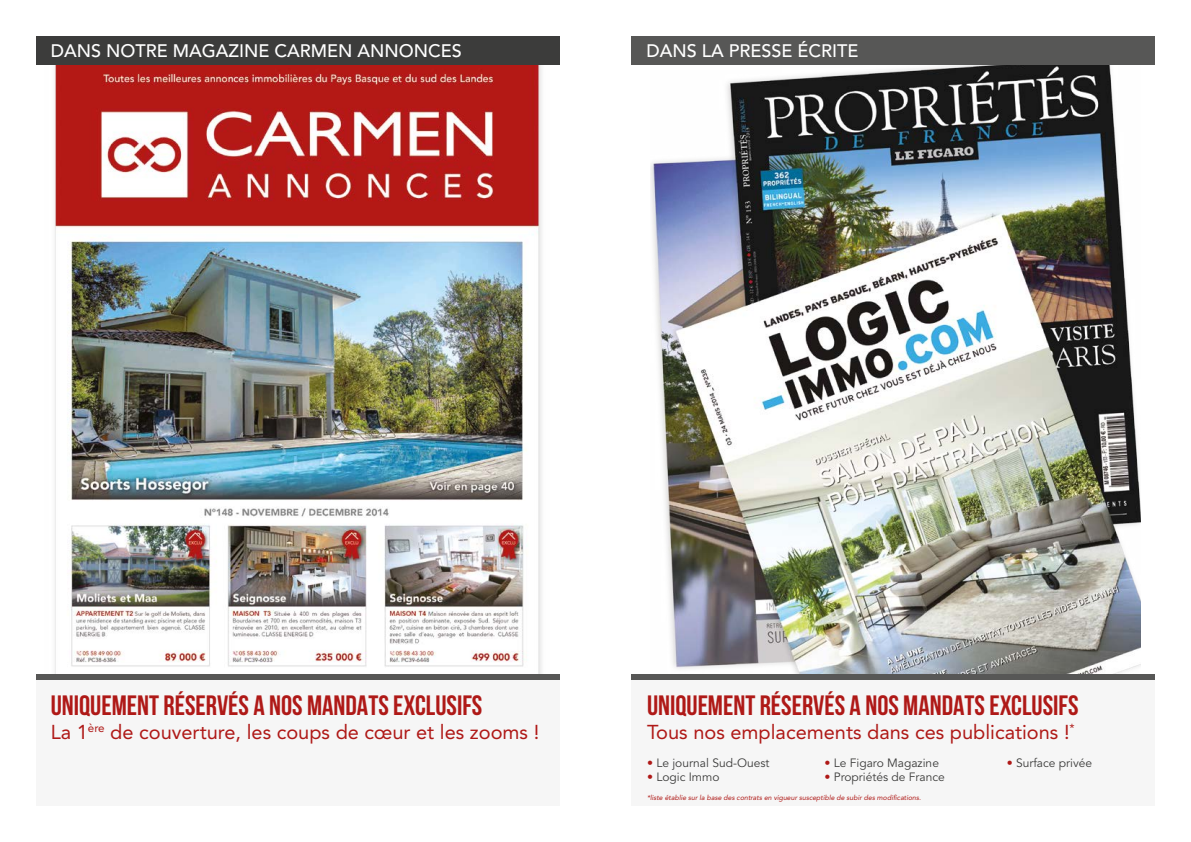
<style>
.page{position:relative;width:1191px;height:842px;background:#fff}
.page>*{position:absolute;margin:0;border:0;box-sizing:border-box;transform-origin:0 0}
.t1{font:700 28px "Bebas Neue";color:#af1917}
.t2{font:20px "Avenir LT Std";color:#af1917}
.t3{font:500 18px "Avenir LT Std";color:#fff}
.t4{font:12px "Avenir LT Std";color:#3c3c3b}
.t5{font:italic 7px "Avenir LT Std";color:#af1917}
.s1{color:#af1917}
</style>
<div class="page">
<img style="left:44px;top:64px;width:505px;height:610px">
<div style="left:36px;top:677px;width:523px;height:129px;background:#f6f6f6"></div>
<div style="left:36px;top:674px;width:523px;height:5px;background:#575756"></div>
<div style="left:36px;top:36px;width:523px;height:28px;background:#3c3c3b"></div>
<img style="left:650px;top:64px;width:490px;height:610px">
<div style="left:631px;top:677px;width:524px;height:129px;background:#f6f6f6"></div>
<div style="left:631px;top:674px;width:524px;height:5px;background:#575756"></div>
<div style="left:631px;top:36px;width:524px;height:28px;background:#575756"></div>
<p class="t3" style="left:51px;top:40px;width:412px">DANS NOTRE MAGAZINE CARMEN ANNONCES</p>
<p class="t3" style="left:646px;top:40px;width:214px">DANS LA PRESSE ÉCRITE</p>
<h1 class="t1" style="left:51px;top:690px;width:433px">UNIQUEMENT RÉSERVÉS A NOS MANDATS EXCLUSIFS</h1>
<p class="t2" style="left:51px;top:720px;width:490px">La 1<sup>ère</sup> de couverture, les coups de cœur et les zooms !</p>
<h1 class="t1" style="left:647px;top:690px;width:433px">UNIQUEMENT RÉSERVÉS A NOS MANDATS EXCLUSIFS</h1>
<p class="t2" style="left:647px;top:720px;width:429px">Tous nos emplacements dans ces publications !<sup>*</sup></p>
<p class="t4" style="left:647px;top:756px;width:124px"><span class="s1">•</span> Le journal Sud-Ouest</p>
<p class="t4" style="left:647px;top:770px;width:74px"><span class="s1">•</span> Logic Immo</p>
<p class="t4" style="left:824px;top:756px;width:116px"><span class="s1">•</span> Le Figaro Magazine</p>
<p class="t4" style="left:824px;top:770px;width:122px"><span class="s1">•</span> Propriétés de France</p>
<p class="t5" style="left:647px;top:794px;width:275px">*liste établie sur la base des contrats en vigueur susceptible de subir des modifications.</p>
<p class="t4" style="left:1006px;top:756px;width:87px"><span class="s1">•</span> Surface privée</p>
</div>
